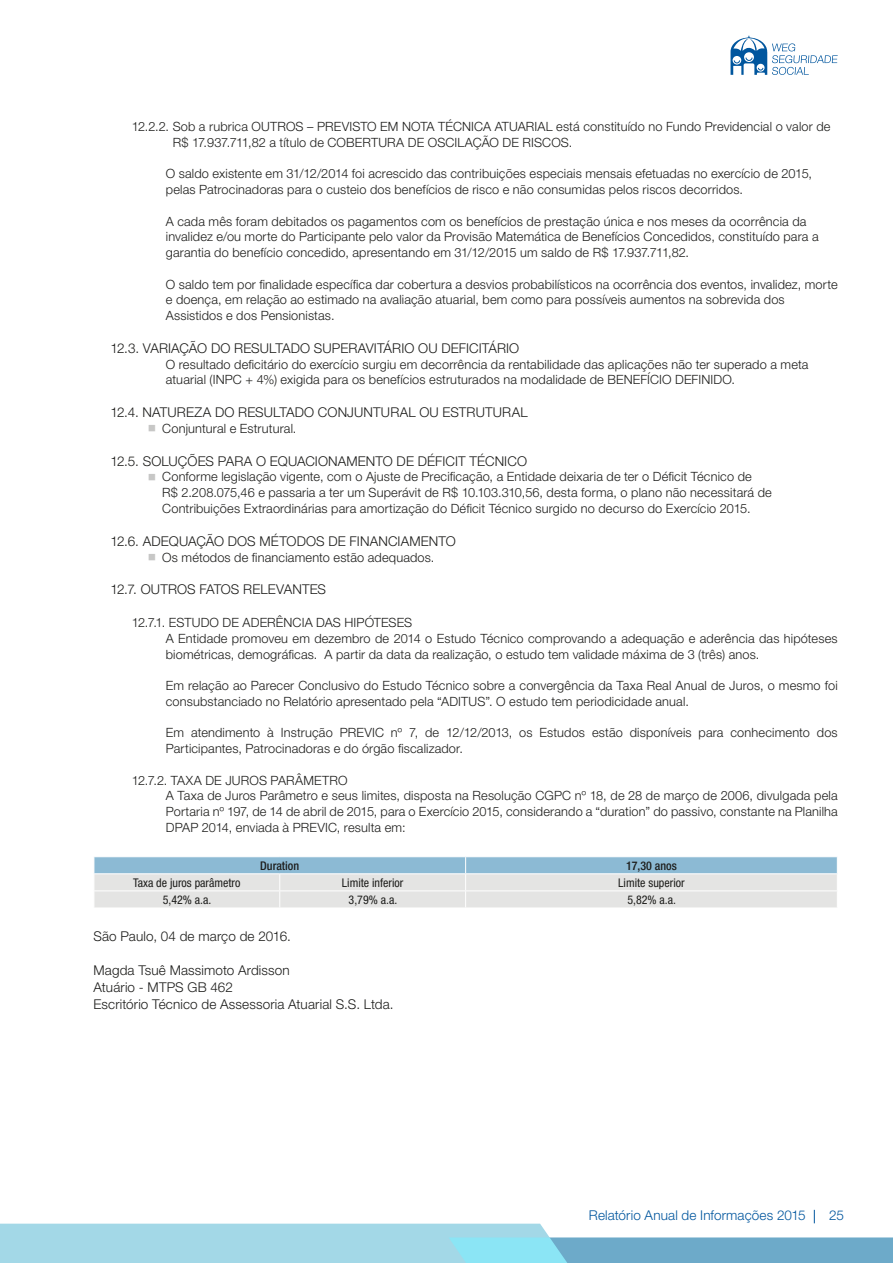
<style>
.page{position:relative;width:893px;height:1263px;background:#fff}
.page>*{position:absolute;margin:0;border:0;box-sizing:border-box;transform-origin:0 0}
.t1{font:300 13.5px/17px "Helvetica Neue LT Pro";letter-spacing:.01em;color:#1d1d1b}
.t2{font:300 13.5px "Helvetica Neue LT Pro";letter-spacing:.01em;color:#00569e}
.t3{font:300 12.75px/15.8px "Helvetica Neue LT Pro";letter-spacing:.01em;color:#1d1d1b}
.t4{font:condensed 12px "Helvetica Neue LT Pro";color:#1d1d1b}
.t5{font:500 condensed 12px "Helvetica Neue LT Pro";color:#1d1d1b}
</style>
<div class="page">
<svg style="left:730px;top:36px;width:108px;height:39px"></svg>
<svg style="left:0;top:1210px;width:893px;height:53px"></svg>
<svg style="left:94px;top:857px;width:744px;height:51px;background:#c9d8df"></svg>
<hr style="left:466px;top:907px;width:372px;height:1px;background:#fff">
<p class="t3" style="left:173px;top:118px;width:659px;text-indent:-41px">12.2.2. Sob a rubrica OUTROS – PREVISTO EM NOTA TÉCNICA ATUARIAL está constituído no Fundo Previdencial o valor de<br>R$ 17.937.711,82 a título de COBERTURA DE OSCILAÇÃO DE RISCOS.</p>
<p class="t3" style="left:166px;top:166px;width:648px">O saldo existente em 31/12/2014 foi acrescido das contribuições especiais mensais efetuadas no exercício de 2015, pelas Patrocinadoras para o custeio dos benefícios de risco e não consumidas pelos riscos decorridos.</p>
<p class="t3" style="left:166px;top:213px;width:654px">A cada mês foram debitados os pagamentos com os benefícios de prestação única e nos meses da ocorrência da invalidez e/ou morte do Participante pelo valor da Provisão Matemática de Benefícios Concedidos, constituído para a garantia do benefício concedido, apresentando em 31/12/2015 um saldo de R$ 17.937.711,82.</p>
<p class="t3" style="left:166px;top:276px;width:673px">O saldo tem por finalidade específica dar cobertura a desvios probabilísticos na ocorrência dos eventos, invalidez, morte e doença, em relação ao estimado na avaliação atuarial, bem como para possíveis aumentos na sobrevida dos<br>Assistidos e dos Pensionistas.</p>
<p class="t1" style="left:111px;top:339px;width:410px">12.3. VARIAÇÃO DO RESULTADO SUPERAVITÁRIO OU DEFICITÁRIO</p>
<p class="t3" style="left:166px;top:356px;width:644px">O resultado deficitário do exercício surgiu em decorrência da rentabilidade das aplicações não ter superado a meta atuarial (INPC + 4%) exigida para os benefícios estruturados na modalidade de BENEFÍCIO DEFINIDO.</p>
<p class="t1" style="left:111px;top:404px;width:419px">12.4. NATUREZA DO RESULTADO CONJUNTURAL OU ESTRUTURAL</p>
<p class="t3" style="left:162px;top:420px;width:136px">Conjuntural e Estrutural.</p>
<p class="t1" style="left:111px;top:452px;width:418px">12.5. SOLUÇÕES PARA O EQUACIONAMENTO DE DÉFICIT TÉCNICO</p>
<p class="t3" style="left:162px;top:469px;width:611px">Conforme legislação vigente, com o Ajuste de Precificação, a Entidade deixaria de ter o Déficit Técnico de<br>R$ 2.208.075,46 e passaria a ter um Superávit de R$ 10.103.310,56, desta forma, o plano não necessitará de<br>Contribuições Extraordinárias para amortização do Déficit Técnico surgido no decurso do Exercício 2015.</p>
<p class="t1" style="left:111px;top:532px;width:347px">12.6. ADEQUAÇÃO DOS MÉTODOS DE FINANCIAMENTO</p>
<p class="t3" style="left:162px;top:549px;width:274px">Os métodos de financiamento estão adequados.</p>
<p class="t1" style="left:111px;top:581px;width:217px">12.7. OUTROS FATOS RELEVANTES</p>
<p class="t3" style="left:166px;top:614px;width:673px;text-indent:-34px">12.7.1. ESTUDO DE ADERÊNCIA DAS HIPÓTESES<br>A Entidade promoveu em dezembro de 2014 o Estudo Técnico comprovando a adequação e aderência das hipóteses biométricas, demográficas. A partir da data da realização, o estudo tem validade máxima de 3 (três) anos.</p>
<p class="t3" style="left:166px;top:677px;width:673px">Em relação ao Parecer Conclusivo do Estudo Técnico sobre a convergência da Taxa Real Anual de Juros, o mesmo foi consubstanciado no Relatório apresentado pela “ADITUS”. O estudo tem periodicidade anual.</p>
<p class="t3" style="left:166px;top:725px;width:673px">Em atendimento à Instrução PREVIC nº 7, de 12/12/2013, os Estudos estão disponíveis para conhecimento dos<br>Participantes, Patrocinadoras e do órgão fiscalizador.</p>
<p class="t3" style="left:166px;top:772px;width:673px;text-indent:-34px">12.7.2. TAXA DE JUROS PARÂMETRO<br>A Taxa de Juros Parâmetro e seus limites, disposta na Resolução CGPC nº 18, de 28 de março de 2006, divulgada pela Portaria nº 197, de 14 de abril de 2015, para o Exercício 2015, considerando a “duration” do passivo, constante na Planilha DPAP 2014, enviada à PREVIC, resulta em:</p>
<p class="t5" style="left:260px;top:858px;width:41px">Duration</p>
<p class="t5" style="left:626px;top:858px;width:52px">17,30 anos</p>
<p class="t4" style="left:133px;top:875px;width:109px">Taxa de juros parâmetro</p>
<p class="t4" style="left:342px;top:875px;width:63px">Limite inferior</p>
<p class="t4" style="left:618px;top:875px;width:68px">Limite superior</p>
<p class="t4" style="left:163px;top:892px;width:50px">5,42% a.a.</p>
<p class="t4" style="left:349px;top:892px;width:50px">3,79% a.a.</p>
<p class="t4" style="left:627px;top:892px;width:50px">5,82% a.a.</p>
<p class="t1" style="left:94px;top:927px;width:199px">São Paulo, 04 de março de 2016.</p>
<p class="t1" style="left:94px;top:961px;width:302px">Magda Tsuê Massimoto Ardisson<br>Atuário - MTPS GB 462<br>Escritório Técnico de Assessoria Atuarial S.S. Ltda.</p>
<p class="t2" style="left:589px;top:1207px;width:218px">Relatório Anual de Informações 2015</p>
<p class="t2" style="left:829px;top:1207px;width:16px">25</p>
</div>
